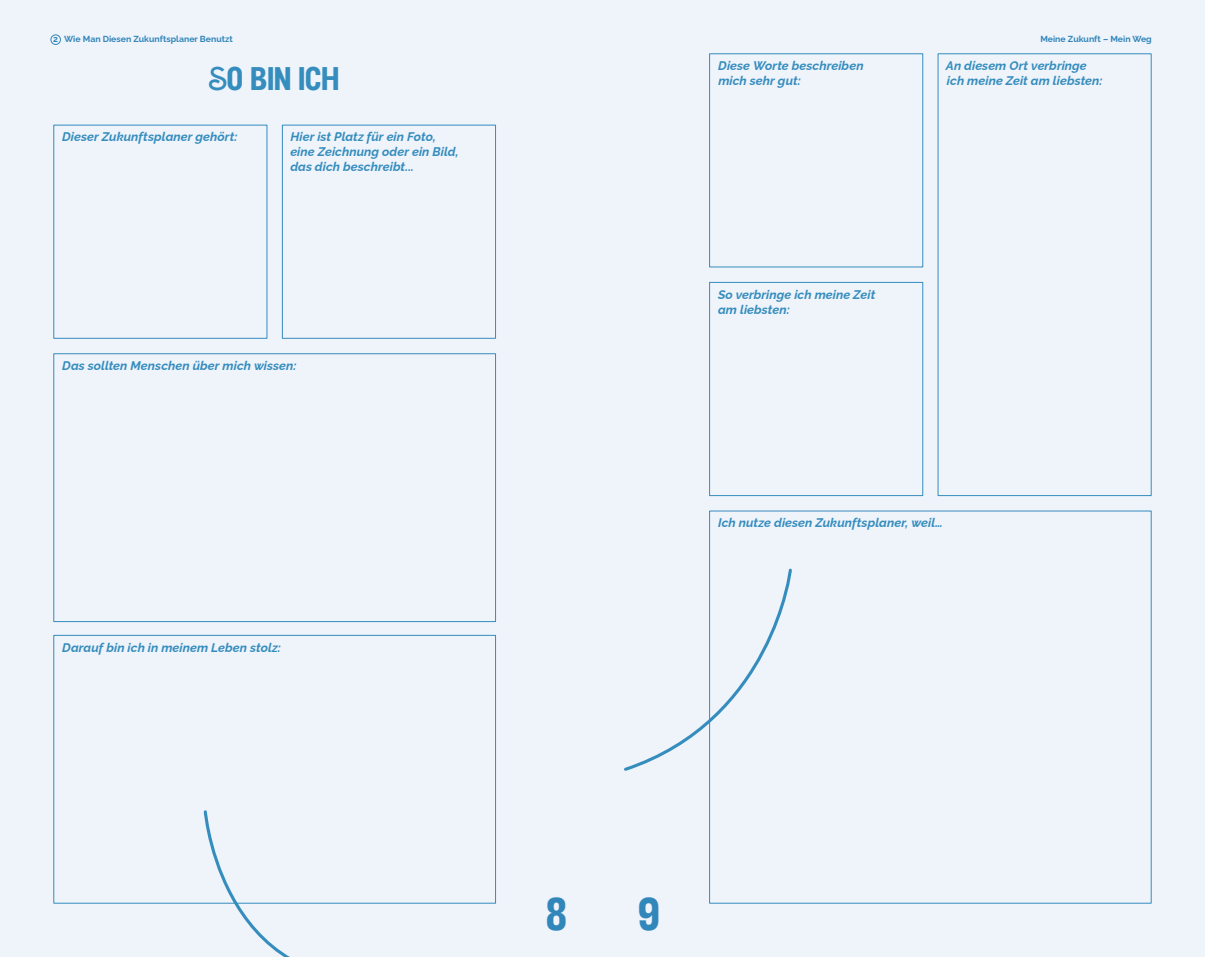
<style>
.page{position:relative;width:1205px;height:957px;background:#eff3fa}
.page>*{position:absolute;margin:0;border:0;box-sizing:border-box;transform-origin:0 0}
.t1{font:43.75px "ED Nimpkish";color:#358dbe}
.t2{font:31.25px "ED Nimpkish";color:#358dbe}
.t3{font:italic 700 12.5px/15px "Raleway";letter-spacing:.005em;color:#358dbe}
.t4{font:700 8.75px "Raleway";color:#358dbe}
</style>
<div class="page">
<div style="left:53px;top:125px;width:214px;height:214px;border:1px solid #358dbe"></div>
<div style="left:709px;top:53px;width:214px;height:214px;border:1px solid #358dbe"></div>
<div style="left:709px;top:282px;width:214px;height:214px;border:1px solid #358dbe"></div>
<div style="left:938px;top:53px;width:213px;height:443px;border:1px solid #358dbe"></div>
<div style="left:53px;top:353px;width:443px;height:269px;border:1px solid #358dbe"></div>
<div style="left:282px;top:125px;width:214px;height:214px;border:1px solid #358dbe"></div>
<svg style="left:624px;top:567px;width:168px;height:206px"></svg>
<svg style="left:202px;top:810px;width:246px;height:147px"></svg>
<p class="t4" style="left:53px;top:35px;width:181px">2 Wie Man Diesen Zukunftsplaner Benutzt</p>
<p class="t4" style="left:1040px;top:35px;width:113px">Meine Zukunft – Mein Weg</p>
<h2 class="t2" style="left:209px;top:61px;width:132px">SO BIN ICH</h2>
<p class="t3" style="left:62px;top:130px;width:177px">Dieser Zukunftsplaner gehört:</p>
<p class="t3" style="left:290px;top:130px;width:170px">Hier ist Platz für ein Foto, eine Zeichnung oder ein Bild, das dich beschreibt...</p>
<p class="t3" style="left:62px;top:359px;width:236px">Das sollten Menschen über mich wissen:</p>
<p class="t3" style="left:62px;top:641px;width:220px">Darauf bin ich in meinem Leben stolz:</p>
<p class="t3" style="left:718px;top:60px;width:147px">Diese Worte beschreiben mich sehr gut:</p>
<p class="t3" style="left:946px;top:60px;width:158px">An diesem Ort verbringe ich meine Zeit am liebsten:</p>
<p class="t3" style="left:718px;top:288px;width:159px">So verbringe ich meine Zeit am liebsten:</p>
<p class="t3" style="left:718px;top:516px;width:226px">Ich nutze diesen Zukunftsplaner, weil…</p>
<h1 class="t1" style="left:546px;top:891px;width:23px">8</h1>
<h1 class="t1" style="left:638px;top:891px;width:24px">9</h1>
</div>
